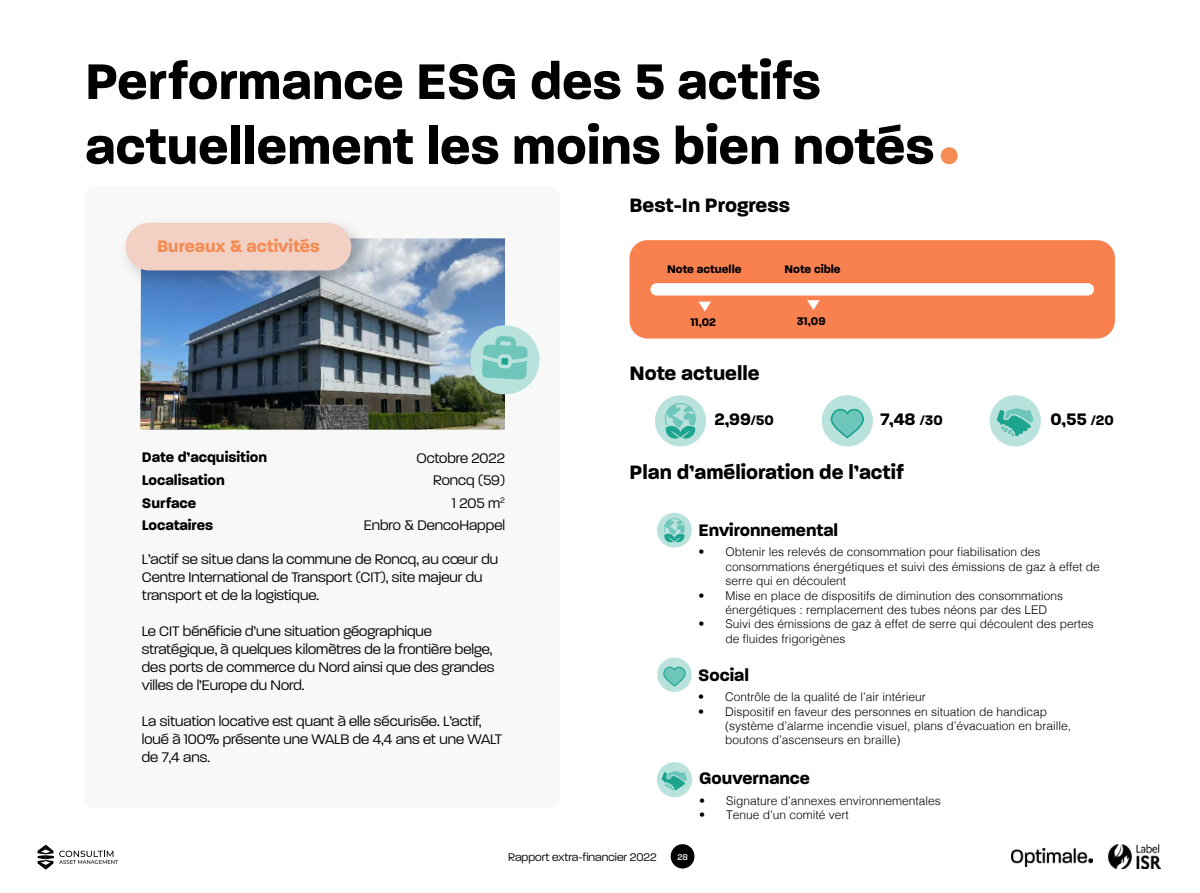
<style>
.page{position:relative;width:1200px;height:893px;background:#fff}
.page>*{position:absolute;margin:0;border:0;box-sizing:border-box;transform-origin:0 0}
.t1{font:700 54px/64.8px "Paralucent";color:#000}
.t2{font:700 21px "Paralucent";color:#000}
.t3{font:700 18px "Paralucent";color:#000}
.t4{font:700 18px "Paralucent";color:#f48c54}
.t5{font:300 15px/18px "Paralucent";color:#000}
.t6{font:700 15px "Paralucent";color:#000}
.t7{font:300 12px/14.4px "Helvetica";color:#000}
.t8{font:700 12px "Paralucent";color:#000}
.t9{font:300 12px "Paralucent";color:#000}
.t10{font:500 9px "Paralucent";color:#fff}
.s1{font-size:15px}
</style>
<div class="page">
<div style="left:671px;top:844px;width:24px;height:24px;background:#000;border-radius:50%"></div>
<img style="left:1012px;top:848px;width:80px;height:18px">
<svg style="left:38px;top:845px;width:80px;height:25px"></svg>
<img style="left:1108px;top:845px;width:53px;height:23px">
<div style="left:84px;top:186px;width:475px;height:622px;background:#f8f8f8;border-radius:10px"></div>
<img style="left:140px;top:238px;width:365px;height:192px">
<div style="left:118px;top:215px;width:253px;height:76px;background:#000;opacity:.19"></div>
<div style="left:126px;top:223px;width:225px;height:47px;background:#f2d1c4;border-radius:24px"></div>
<svg style="left:470px;top:324px;width:70px;height:71px;background:#a2d1cc"></svg>
<div style="left:501px;top:358px;width:7px;height:7px;background:#1ca48e;border-radius:2px"></div>
<div style="left:630px;top:240px;width:485px;height:99px;background:#f9814f;border-radius:18px"></div>
<div style="left:650px;top:283px;width:444px;height:12px;background:#fff;border-radius:6px"></div>
<svg style="left:698px;top:302px;width:13px;height:9px"></svg>
<svg style="left:807px;top:300px;width:13px;height:10px"></svg>
<div style="left:990px;top:395px;width:51px;height:51px;background:#b9e2dd;border-radius:50%"></div>
<svg style="left:997px;top:408px;width:36px;height:29px"></svg>
<div style="left:822px;top:395px;width:51px;height:51px;background:#b9e2dd;border-radius:50%"></div>
<svg style="left:829px;top:408px;width:37px;height:32px"></svg>
<div style="left:655px;top:395px;width:51px;height:51px;background:#b9e2dd;border-radius:50%"></div>
<svg style="left:665px;top:403px;width:31px;height:36px"></svg>
<div style="left:657px;top:513px;width:35px;height:35px;background:#b9e2dd;border-radius:50%"></div>
<svg style="left:664px;top:518px;width:21px;height:25px"></svg>
<div style="left:657px;top:762px;width:35px;height:35px;background:#b9e2dd;border-radius:50%"></div>
<svg style="left:662px;top:771px;width:25px;height:20px"></svg>
<div style="left:657px;top:658px;width:35px;height:34px;background:#b9e2dd;border-radius:50%"></div>
<svg style="left:663px;top:666px;width:23px;height:21px"></svg>
<div style="left:941px;top:147px;width:17px;height:17px;background:#f48c54;border-radius:50%"></div>
<h1 class="t1" style="left:85px;top:52px;width:851px">Performance ESG des 5 actifs actuellement les moins bien notés</h1>
<h3 class="t4" style="left:157px;top:238px;width:164px">Bureaux &amp; activités</h3>
<p class="t6" style="left:142px;top:451px;width:127px">Date d’acquisition</p>
<p class="t5" style="left:416px;top:450px;width:90px">Octobre 2022</p>
<p class="t6" style="left:142px;top:474px;width:84px">Localisation</p>
<p class="t5" style="left:433px;top:471px;width:73px">Roncq (59)</p>
<p class="t6" style="left:142px;top:496px;width:56px">Surface</p>
<p class="t5" style="left:452px;top:494px;width:55px">1 205 m<sup>2</sup></p>
<p class="t6" style="left:142px;top:519px;width:73px">Locataires</p>
<p class="t5" style="left:364px;top:516px;width:143px">Enbro &amp; DencoHappel</p>
<p class="t5" style="left:142px;top:550px;width:358px">L’actif se situe dans la commune de Roncq, au cœur du<br>Centre International de Transport (CIT), site majeur du transport et de la logistique.</p>
<p class="t5" style="left:142px;top:622px;width:354px">Le CIT bénéficie d’une situation géographique stratégique, à quelques kilomètres de la frontière belge, des ports de commerce du Nord ainsi que des grandes villes de l’Europe du Nord.</p>
<p class="t5" style="left:142px;top:712px;width:362px">La situation locative est quant à elle sécurisée. L’actif, loué à 100% présente une WALB de 4,4 ans et une WALT de 7,4 ans.</p>
<h2 class="t2" style="left:630px;top:196px;width:162px">Best-In Progress</h2>
<p class="t8" style="left:667px;top:264px;width:76px">Note actuelle</p>
<p class="t8" style="left:784px;top:264px;width:58px">Note cible</p>
<p class="t8" style="left:690px;top:316px;width:27px">11,02</p>
<p class="t8" style="left:797px;top:316px;width:30px">31,09</p>
<h2 class="t2" style="left:630px;top:364px;width:132px">Note actuelle</h2>
<h3 class="t3" style="left:714px;top:411px;width:61px">2,99<span class="s1">/50</span></h3>
<h3 class="t3" style="left:880px;top:411px;width:64px">7,48 <span class="s1">/30</span></h3>
<h3 class="t3" style="left:1050px;top:411px;width:65px">0,55 <span class="s1">/20</span></h3>
<h2 class="t2" style="left:630px;top:463px;width:276px">Plan d’amélioration de l’actif</h2>
<h3 class="t3" style="left:699px;top:522px;width:141px">Environnemental</h3>
<p class="t7" style="left:726px;top:545px;width:376px;text-indent:-27px">• Obtenir les relevés de consommation pour 昀椀abilisation des consommations énergétiques et suivi des émissions de gaz à effet de serre qui en découlent</p>
<p class="t7" style="left:726px;top:588px;width:339px;text-indent:-27px">• Mise en place de dispositifs de diminution des consommations énergétiques : remplacement des tubes néons par des LED</p>
<p class="t7" style="left:726px;top:617px;width:370px;text-indent:-27px">• Suivi des émissions de gaz à effet de serre qui découlent des pertes de 昀氀uides frigorigènes</p>
<h3 class="t3" style="left:698px;top:667px;width:52px">Social</h3>
<p class="t7" style="left:698px;top:690px;width:229px">• Contrôle de la qualité de l’air intérieur</p>
<p class="t7" style="left:725px;top:704px;width:348px;text-indent:-27px">• Dispositif en faveur des personnes en situation de handicap (système d’alarme incendie visuel, plans d’évacuation en braille, boutons d’ascenseurs en braille)</p>
<h3 class="t3" style="left:699px;top:770px;width:112px">Gouvernance</h3>
<p class="t7" style="left:699px;top:793px;width:243px">• Signature d’annexes environnementales</p>
<p class="t7" style="left:699px;top:807px;width:151px">• Tenue d’un comité vert</p>
<p class="t9" style="left:508px;top:853px;width:150px">Rapport extra-financier 2022</p>
<p class="t10" style="left:677px;top:852px;width:12px">28</p>
</div>
